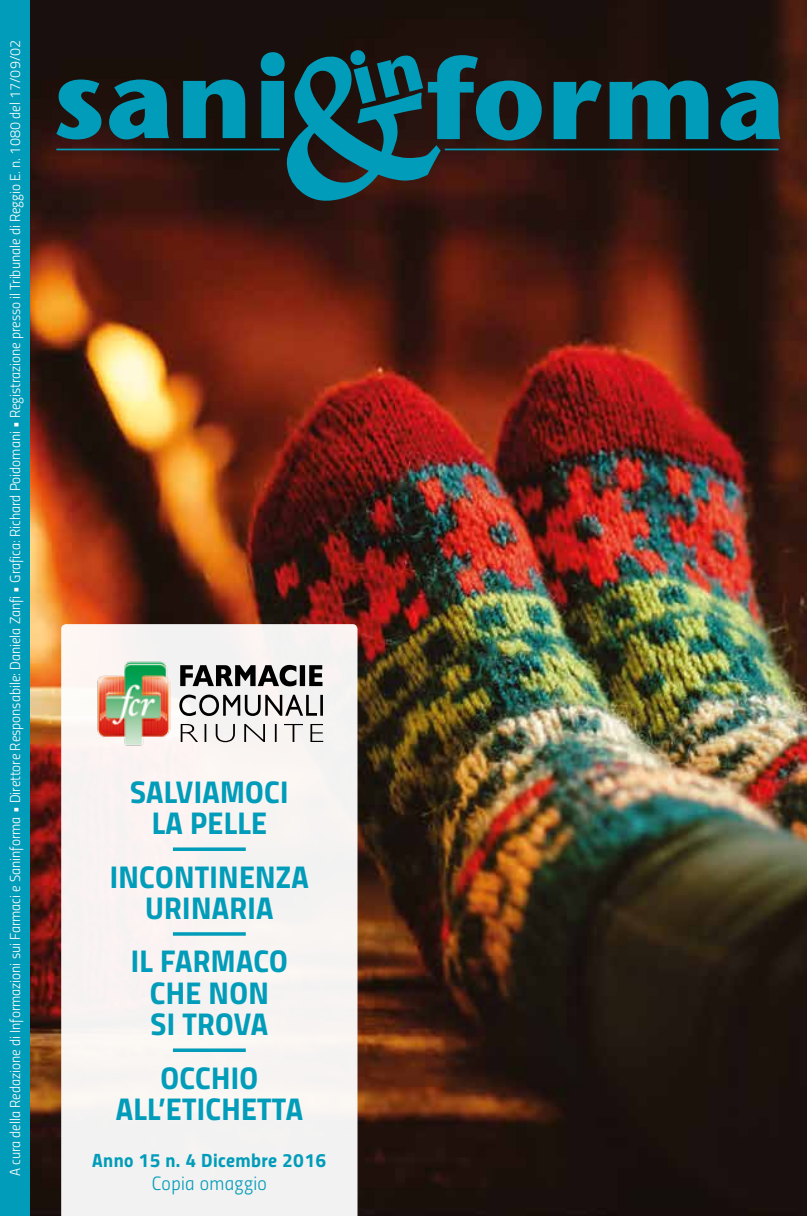
<style>
.page{position:relative;width:807px;height:1216px;background:#fff}
.page>*{position:absolute;margin:0;border:0;box-sizing:border-box;transform-origin:0 0}
.t1{font:31.5px/31.5px "Titillium Bold Upright";letter-spacing:.01em;color:#009cb9;text-align:center}
.t2{font:19.25px "Titillium Bold Upright";letter-spacing:.02em;color:#009cb9}
.t3{font:19.25px "Titillium Light Upright";letter-spacing:.02em;color:#009cb9}
.t4{font:14.53px "Titillium Light Upright";color:#fff}
</style>
<div class="page">
<img style="left:30px;top:0;width:776px;height:1215px">
<div style="left:61px;top:624px;width:296px;height:591px;background:#f7f3f2"></div>
<svg style="left:173px;top:847px;width:73px;height:4px"></svg>
<hr style="left:173px;top:932px;width:73px;height:3px;background:#009cb9">
<hr style="left:173px;top:1048px;width:73px;height:3px;background:#009cb9">
<svg style="left:180px;top:665px;width:142px;height:21px"></svg>
<svg style="left:179px;top:694px;width:144px;height:22px"></svg>
<svg style="left:180px;top:724px;width:143px;height:18px"></svg>
<img style="left:95px;top:660px;width:76px;height:87px">
<div style="left:0;top:0;width:30px;height:1215px;background:#009cb9"></div>
<svg style="left:56px;top:50px;width:724px;height:152px;background:#1a3a40"></svg>
<hr style="left:56px;top:149px;width:223px;height:1px;background:#009cb9">
<hr style="left:444px;top:149px;width:334px;height:1px;background:#009cb9">
<p class="t4" style="left:5px;top:1176px;width:1138px;rotate:-90deg">A cura della Redazione di Informazioni sui Farmaci e Saninforma • Direttore Responsabile: Daniela Zanfi • Grafica: Richard Poidomani • Registrazione presso il Tribunale di Reggio E. n. 1080 del 17/09/02</p>
<h1 class="t1" style="left:130px;top:774px;width:160px">SALVIAMOCI<br>LA PELLE</h1>
<h1 class="t1" style="left:110px;top:858px;width:200px">INCONTINENZA<br>URINARIA</h1>
<h1 class="t1" style="left:131px;top:943px;width:158px">IL FARMACO<br>CHE NON<br>SI TROVA</h1>
<h1 class="t1" style="left:116px;top:1059px;width:189px">OCCHIO<br>ALL’ETICHETTA</h1>
<h2 class="t2" style="left:92px;top:1145px;width:235px">Anno 15 n. 4 Dicembre 2016</h2>
<h2 class="t3" style="left:152px;top:1169px;width:117px">Copia omaggio</h2>
</div>
